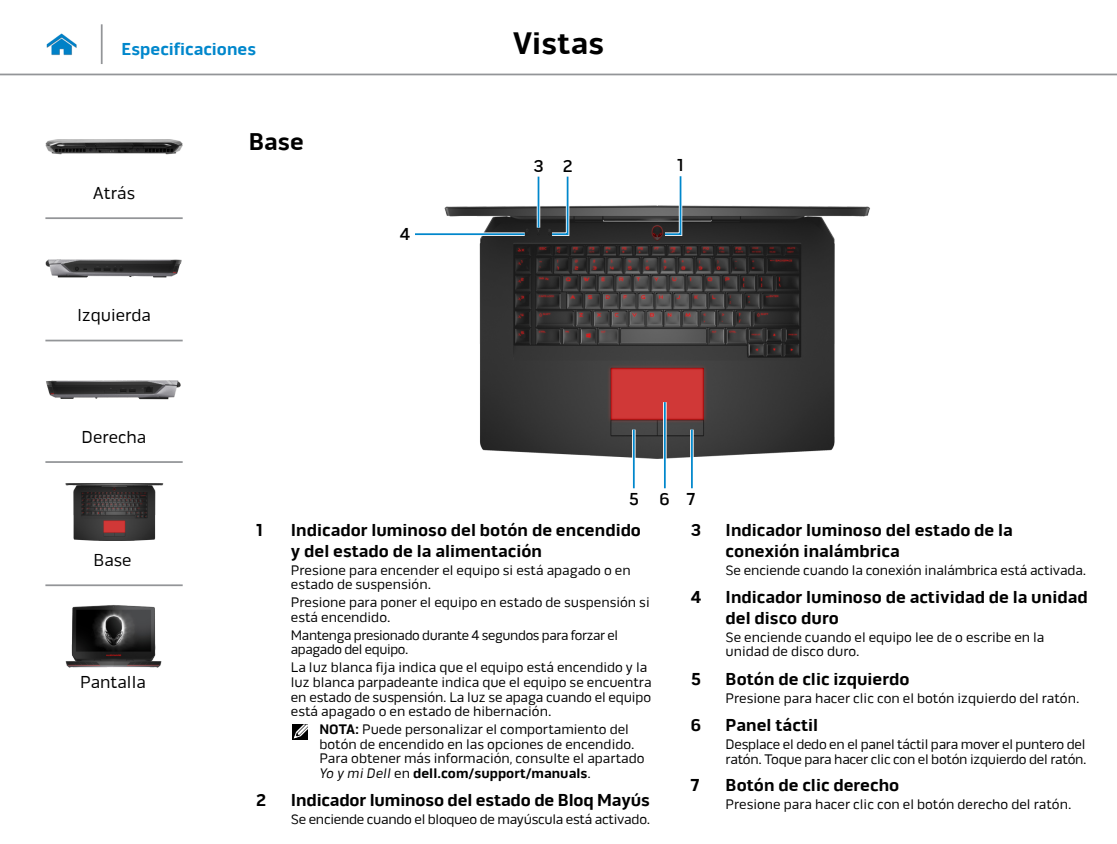
<style>
.page{position:relative;width:1117px;height:844px;background:#fff}
.page>*{position:absolute;margin:0;border:0;box-sizing:border-box;transform-origin:0 0}
.t1{font:700 31.5px "Pill Alt 600 mg";letter-spacing:.01em;color:#000}
.Head2{font:700 24.5px "Pill Alt 600 mg";color:#000}
.Callout_Head{font:700 17.5px/21px "Pill Alt 600 mg";color:#000}
.t2{font:17.5px "Pill Alt 600 mg";color:#000}
.t3{font:700 17.5px "Pill Alt 600 mg";color:#0087cc}
.Callout-L{font:500 17.5px "Pill Alt 600 mg";color:#000}
.Callout_description{font:14px/14.5px "Pill Alt 600 mg";letter-spacing:-.01em;color:#000}
.Note{font:14px/14.5px "Pill Alt 600 mg";color:#000}
.Callout_Head-2{font:14px/14.5px "Pill Alt 600 mg";color:#000}
.s1{font-weight:700}
.s2{font-style:italic}
</style>
<div class="page">
<hr style="left:0;top:74px;width:1116px;height:1px;background:#939598">
<img style="left:46px;top:33px;width:31px;height:23px">
<div style="left:292px;top:724px;width:16px;height:16px;background:#000"></div>
<svg style="left:294px;top:724px;width:14px;height:14px"></svg>
<img style="left:444px;top:205px;width:426px;height:254px">
<svg style="left:415px;top:232px;width:109px;height:4px"></svg>
<hr style="left:415px;top:233px;width:109px;height:2px;background:#0087cc">
<hr style="left:632px;top:429px;width:3px;height:59px;background:#fff">
<hr style="left:632px;top:429px;width:2px;height:59px;background:#0087cc">
<hr style="left:663px;top:402px;width:3px;height:86px;background:#fff">
<hr style="left:663px;top:402px;width:2px;height:86px;background:#0087cc">
<hr style="left:690px;top:429px;width:3px;height:59px;background:#fff">
<hr style="left:691px;top:429px;width:1px;height:59px;background:#0087cc">
<svg style="left:548px;top:176px;width:23px;height:61px"></svg>
<svg style="left:661px;top:176px;width:23px;height:61px"></svg>
<svg style="left:536px;top:176px;width:4px;height:51px"></svg>
<hr style="left:537px;top:176px;width:2px;height:51px;background:#0087cc">
<hr style="left:101px;top:24px;width:2px;height:40px;background:#939598">
<img style="left:45px;top:139px;width:137px;height:16px">
<img style="left:45px;top:259px;width:137px;height:19px">
<img style="left:46px;top:380px;width:135px;height:20px">
<img style="left:65px;top:483px;width:99px;height:57px">
<img style="left:65px;top:605px;width:97px;height:63px">
<hr style="left:45px;top:217px;width:138px;height:2px;background:#939598">
<hr style="left:45px;top:339px;width:138px;height:2px;background:#939598">
<hr style="left:45px;top:461px;width:138px;height:2px;background:#939598">
<hr style="left:45px;top:584px;width:138px;height:2px;background:#939598">
<p class="t3" style="left:122px;top:38px;width:136px">Especificaciones</p>
<h1 class="t1" style="left:512px;top:25px;width:93px">Vistas</h1>
<p class="t2" style="left:93px;top:182px;width:44px">Atrás</p>
<p class="t2" style="left:77px;top:305px;width:75px">Izquierda</p>
<p class="t2" style="left:82px;top:427px;width:66px">Derecha</p>
<p class="t2" style="left:93px;top:549px;width:40px">Base</p>
<p class="t2" style="left:80px;top:672px;width:67px">Pantalla</p>
<p class="Head2" style="left:249px;top:127px;width:57px">Base</p>
<p class="Callout-L" style="left:399px;top:224px;width:12px">4</p>
<p class="Callout-L" style="left:533px;top:155px;width:12px">3</p>
<p class="Callout-L" style="left:562px;top:155px;width:11px">2</p>
<p class="Callout-L" style="left:677px;top:155px;width:8px">1</p>
<p class="Callout-L" style="left:628px;top:489px;width:12px">5</p>
<p class="Callout-L" style="left:659px;top:489px;width:12px">6</p>
<p class="Callout-L" style="left:686px;top:489px;width:10px">7</p>
<p class="Callout_Head" style="left:256px;top:519px;width:8px">1</p>
<p class="Callout_Head" style="left:291px;top:519px;width:351px">Indicador luminoso del botón de encendido y del estado de la alimentación</p>
<p class="Callout_Head-2" style="left:291px;top:562px;width:341px">Presione para encender el equipo si está apagado o en estado de suspensión.</p>
<p class="Callout_description" style="left:291px;top:595px;width:360px">Presione para poner el equipo en estado de suspensión si está encendido.</p>
<p class="Callout_description" style="left:291px;top:627px;width:328px">Mantenga presionado durante 4 segundos para forzar el apagado del equipo.</p>
<p class="Callout_description" style="left:291px;top:660px;width:362px">La luz blanca fija indica que el equipo está encendido y la luz blanca parpadeante indica que el equipo se encuentra en estado de suspensión. La luz se apaga cuando el equipo está apagado o en estado de hibernación.</p>
<p class="Note" style="left:319px;top:722px;width:326px"><span class="s1">NOTA:</span> Puede personalizar el comportamiento del botón de encendido en las opciones de encendido.<br>Para obtener más información, consulte el apartado <span class="s2">Yo y mi Dell</span> en <span class="s1">dell.com/support/manuals</span>.</p>
<p class="Callout_Head" style="left:256px;top:789px;width:11px">2</p>
<p class="Callout_Head" style="left:291px;top:789px;width:360px">Indicador luminoso del estado de Bloq Mayús</p>
<p class="Callout_description" style="left:291px;top:811px;width:361px">Se enciende cuando el bloqueo de mayúscula está activado.</p>
<p class="Callout_Head" style="left:690px;top:519px;width:12px">3</p>
<p class="Callout_Head" style="left:725px;top:519px;width:289px">Indicador luminoso del estado de la conexión inalámbrica</p>
<p class="Callout_description" style="left:725px;top:562px;width:362px">Se enciende cuando la conexión inalámbrica está activada.</p>
<p class="Callout_Head" style="left:690px;top:586px;width:12px">4</p>
<p class="Callout_Head" style="left:725px;top:586px;width:363px">Indicador luminoso de actividad de la unidad del disco duro</p>
<p class="Callout_description" style="left:725px;top:629px;width:320px">Se enciende cuando el equipo lee de o escribe en la unidad de disco duro.</p>
<p class="Callout_Head" style="left:690px;top:668px;width:12px">5</p>
<p class="Callout_Head" style="left:725px;top:668px;width:185px">Botón de clic izquierdo</p>
<p class="Callout_description" style="left:725px;top:690px;width:355px">Presione para hacer clic con el botón izquierdo del ratón.</p>
<p class="Callout_Head" style="left:690px;top:714px;width:12px">6</p>
<p class="Callout_Head" style="left:725px;top:714px;width:94px">Panel táctil</p>
<p class="Callout_description" style="left:725px;top:737px;width:362px">Desplace el dedo en el panel táctil para mover el puntero del ratón. Toque para hacer clic con el botón izquierdo del ratón.</p>
<p class="Callout_Head" style="left:690px;top:775px;width:10px">7</p>
<p class="Callout_Head" style="left:725px;top:775px;width:175px">Botón de clic derecho</p>
<p class="Callout_Head-2" style="left:725px;top:797px;width:347px">Presione para hacer clic con el botón derecho del ratón.</p>
</div>
